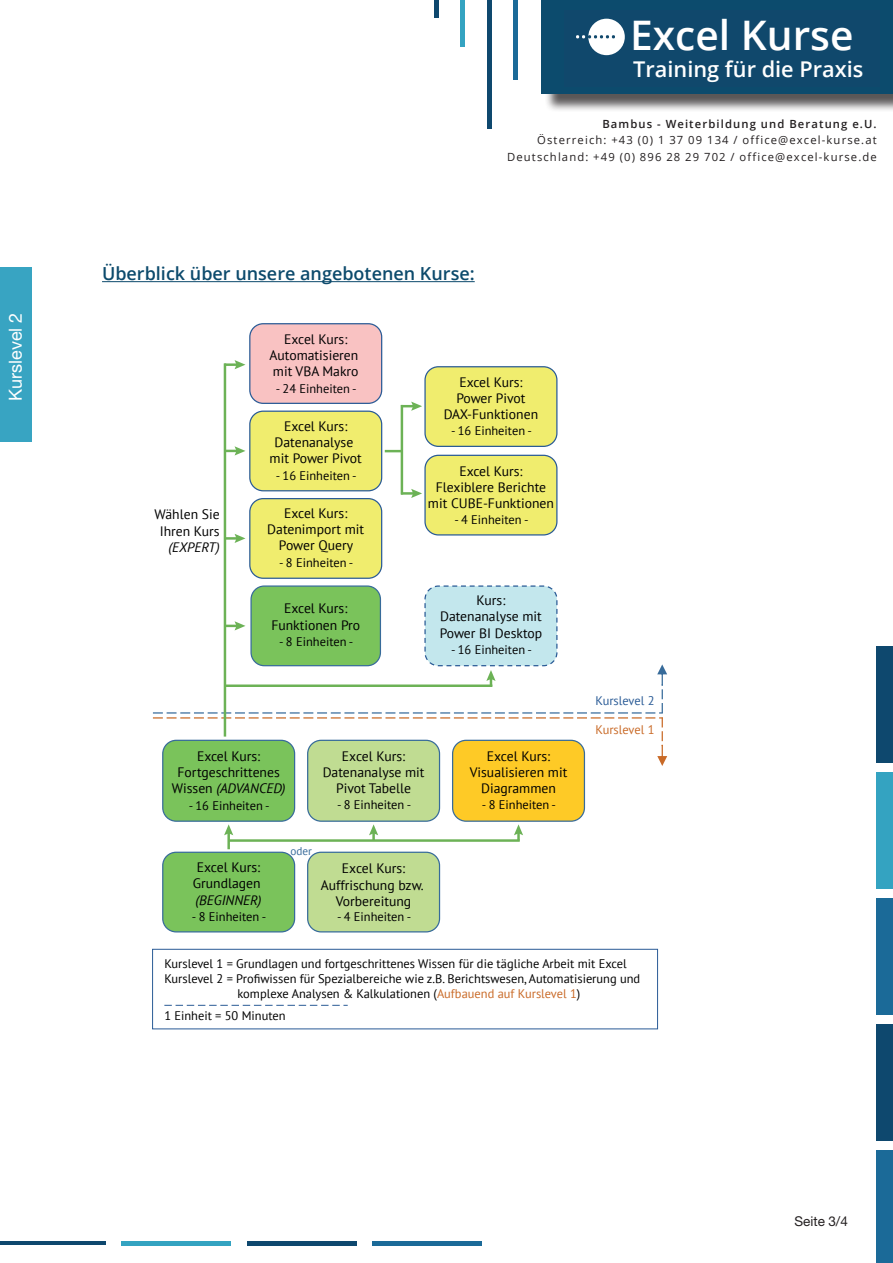
<style>
.page{position:relative;width:893px;height:1263px;background:#fff}
.page>*{position:absolute;margin:0;border:0;box-sizing:border-box;transform-origin:0 0}
.t1{font:600 40.8px "Open Sans";color:#fff}
.t2{font:600 21.75px "Open Sans";color:#fff}
.t3{font:600 18px "Open Sans";color:#0c4a6c}
.t4{font:18px "Helvetica Neue LT Std";color:#fff}
.t5{font:13.65px/16.2px "PT Sans";color:#000001;text-align:center}
.t6{font:italic 13.65px "PT Sans";color:#000001}
.t7{font:13.5px "Helvetica Neue LT Std";color:#231f20}
.t8{font:12.45px "PT Sans";color:#000001}
.t9{font:12.45px "PT Sans";color:#2a5b96}
.t10{font:12.45px "PT Sans";color:#c96a27}
.t11{font:11.25px/16.5px "Open Sans";letter-spacing:.1em;color:#231f20;text-align:right}
.t12{font:600 11.25px "Open Sans";letter-spacing:.1em;color:#231f20}
.t13{font:11.25px "PT Sans";color:#376b9a}
.s1{font-style:italic}
.s2{color:#c96a27}
</style>
<div class="page">
<div style="left:877px;top:772px;width:16px;height:117px;background:#34a3c1"></div>
<div style="left:877px;top:646px;width:16px;height:117px;background:#0e486e"></div>
<div style="left:877px;top:898px;width:16px;height:117px;background:#1b6a98"></div>
<div style="left:877px;top:1024px;width:16px;height:117px;background:#0e486e"></div>
<hr style="left:0;top:1241px;width:105px;height:4px;background:#0e486e">
<hr style="left:122px;top:1241px;width:109px;height:4px;background:#34a3c1">
<hr style="left:247px;top:1241px;width:109px;height:4px;background:#0e486e">
<hr style="left:372px;top:1241px;width:110px;height:4px;background:#1b6a98">
<div style="left:877px;top:1150px;width:16px;height:113px;background:#1b6a98"></div>
<div style="left:434px;top:0;width:5px;height:17px;background:#0e486e"></div>
<hr style="left:461px;top:0;width:4px;height:47px;background:#34a3c1">
<hr style="left:487px;top:0;width:4px;height:129px;background:#0e486e">
<hr style="left:513px;top:0;width:4px;height:79px;background:#1b6a98">
<div style="left:544px;top:0;width:349px;height:113px;background:#231f20;opacity:.75"></div>
<div style="left:542px;top:0;width:351px;height:94px;background:#0c4b6d"></div>
<div style="left:564px;top:10px;width:316px;height:77px;background:#10486c"></div>
<div style="left:588px;top:19px;width:37px;height:36px;background:#fff;border-radius:50%"></div>
<svg style="left:576px;top:35px;width:39px;height:3px"></svg>
<div style="left:0;top:266px;width:31px;height:175px;background:#38a4c2"></div>
<hr style="left:102px;top:281px;width:373px;height:1px;background:#0c4a6c">
<div style="left:251px;top:586px;width:129px;height:80px;background:#7ac35b;border-radius:13px"></div>
<div style="left:250px;top:585px;width:131px;height:81px;border:1px solid #376b9a;border-radius:13px"></div>
<div style="left:425px;top:455px;width:132px;height:80px;background:#f0ed6e;border-radius:13px"></div>
<div style="left:424px;top:455px;width:133px;height:80px;border:1px solid #2a5b96;border-radius:13px"></div>
<div style="left:425px;top:367px;width:132px;height:79px;background:#f0ed6e;border-radius:13px"></div>
<div style="left:424px;top:366px;width:133px;height:81px;border:1px solid #2a5b96;border-radius:13px"></div>
<div style="left:250px;top:324px;width:132px;height:79px;background:#f9c2c2;border-radius:13px"></div>
<div style="left:249px;top:323px;width:133px;height:81px;border:1px solid #2a5b96;border-radius:13px"></div>
<div style="left:250px;top:499px;width:132px;height:79px;background:#f0ed6e;border-radius:13px"></div>
<div style="left:249px;top:498px;width:133px;height:81px;border:1px solid #2a5b96;border-radius:13px"></div>
<div style="left:250px;top:411px;width:132px;height:80px;background:#f0ed6e;border-radius:13px"></div>
<div style="left:249px;top:411px;width:133px;height:80px;border:1px solid #2a5b96;border-radius:13px"></div>
<div style="left:425px;top:586px;width:132px;height:80px;background:#c3e7ed;border-radius:13px"></div>
<div style="left:424px;top:585px;width:133px;height:81px;border:1px dashed #2a5b96;border-radius:13px"></div>
<div style="left:163px;top:740px;width:132px;height:81px;background:#7ac35b;border-radius:13px"></div>
<div style="left:162px;top:740px;width:133px;height:82px;border:1px solid #376b9a;border-radius:13px"></div>
<div style="left:163px;top:852px;width:132px;height:80px;background:#7ac35b;border-radius:13px"></div>
<div style="left:162px;top:852px;width:133px;height:80px;border:1px solid #376b9a;border-radius:13px"></div>
<div style="left:152px;top:949px;width:506px;height:80px;border:1px solid #2a5b96"></div>
<svg style="left:164px;top:1005px;width:184px;height:1px"></svg>
<div style="left:308px;top:852px;width:131px;height:80px;background:#c0dc92;border-radius:13px"></div>
<div style="left:307px;top:852px;width:133px;height:80px;border:1px solid #376b9a;border-radius:13px"></div>
<hr style="left:227px;top:832px;width:3px;height:17px;background:#6cb256">
<svg style="left:224px;top:824px;width:9px;height:11px"></svg>
<div style="left:308px;top:740px;width:131px;height:81px;background:#c0dc92;border-radius:13px"></div>
<div style="left:307px;top:740px;width:133px;height:82px;border:1px solid #376b9a;border-radius:13px"></div>
<svg style="left:369px;top:824px;width:9px;height:15px"></svg>
<hr style="left:228px;top:839px;width:292px;height:3px;background:#6cb256">
<hr style="left:224px;top:363px;width:2px;height:374px;background:#6cb256">
<svg style="left:226px;top:621px;width:19px;height:9px"></svg>
<hr style="left:224px;top:537px;width:14px;height:3px;background:#6cb256">
<svg style="left:235px;top:534px;width:10px;height:9px"></svg>
<svg style="left:226px;top:446px;width:19px;height:9px"></svg>
<hr style="left:224px;top:363px;width:14px;height:3px;background:#6cb256">
<svg style="left:235px;top:360px;width:10px;height:9px"></svg>
<hr style="left:401px;top:405px;width:2px;height:89px;background:#6cb256">
<hr style="left:401px;top:492px;width:14px;height:3px;background:#6cb256">
<svg style="left:411px;top:489px;width:11px;height:9px"></svg>
<svg style="left:401px;top:402px;width:21px;height:9px"></svg>
<svg style="left:385px;top:450px;width:16px;height:2px"></svg>
<div style="left:453px;top:740px;width:131px;height:81px;background:#feca26;border-radius:13px"></div>
<div style="left:452px;top:740px;width:133px;height:82px;border:1px solid #376b9a;border-radius:13px"></div>
<svg style="left:514px;top:824px;width:9px;height:16px"></svg>
<svg style="left:153px;top:664px;width:514px;height:102px"></svg>
<h3 class="t4" style="left:5px;top:401px;width:89px;rotate:-90deg">Kurslevel 2</h3>
<h1 class="t1" style="left:630px;top:7px;width:225px">Excel Kurse</h1>
<h2 class="t2" style="left:633px;top:54px;width:232px">Training für die Praxis</h2>
<p class="t12" style="left:602px;top:116px;width:276px">Bambus - Weiterbildung und Beratung e.U.</p>
<p class="t11" style="left:507px;top:132px;width:371px">Österreich: +43 (0) 1 37 09 134 / office@excel-kurse.at<br>Deutschland: +49 (0) 896 28 29 702 / office@excel-kurse.de</p>
<h3 class="t3" style="left:102px;top:261px;width:374px">Überblick über unsere angebotenen Kurse:</h3>
<p class="t5" style="left:155px;top:506px;width:67px">Wählen Sie<br>Ihren Kurs</p>
<p class="t6" style="left:169px;top:539px;width:53px">(EXPERT)</p>
<p class="t5" style="left:269px;top:331px;width:91px">Excel Kurs:<br>Automatisieren mit VBA Makro</p>
<p class="t8" style="left:276px;top:380px;width:82px">- 24 Einheiten -</p>
<p class="t5" style="left:270px;top:418px;width:94px">Excel Kurs:<br>Datenanalyse mit Power Pivot</p>
<p class="t8" style="left:276px;top:467px;width:82px">- 16 Einheiten -</p>
<p class="t5" style="left:267px;top:505px;width:98px">Excel Kurs:<br>Datenimport mit<br>Power Query</p>
<p class="t8" style="left:279px;top:554px;width:76px">- 8 Einheiten -</p>
<p class="t5" style="left:271px;top:600px;width:90px">Excel Kurs:<br>Funktionen Pro</p>
<p class="t8" style="left:279px;top:633px;width:76px">- 8 Einheiten -</p>
<p class="t5" style="left:444px;top:374px;width:96px">Excel Kurs:<br>Power Pivot<br>DAX-Funktionen</p>
<p class="t8" style="left:451px;top:423px;width:82px">- 16 Einheiten -</p>
<p class="t5" style="left:428px;top:462px;width:128px">Excel Kurs:<br>Flexiblere Berichte mit CUBE-Funktionen</p>
<p class="t8" style="left:454px;top:512px;width:76px">- 4 Einheiten -</p>
<p class="t5" style="left:440px;top:592px;width:104px">Kurs:<br>Datenanalyse mit<br>Power BI Desktop</p>
<p class="t8" style="left:451px;top:641px;width:82px">- 16 Einheiten -</p>
<p class="t5" style="left:172px;top:747px;width:115px">Excel Kurs:<br>Fortgeschrittenes<br>Wissen <span class="s1">(ADVANCED)</span></p>
<p class="t8" style="left:189px;top:797px;width:82px">- 16 Einheiten -</p>
<p class="t5" style="left:323px;top:747px;width:103px">Excel Kurs:<br>Datenanalyse mit<br>Pivot Tabelle</p>
<p class="t8" style="left:337px;top:797px;width:76px">- 8 Einheiten -</p>
<p class="t13" style="left:290px;top:843px;width:23px">oder</p>
<p class="t5" style="left:470px;top:747px;width:99px">Excel Kurs:<br>Visualisieren mit<br>Diagrammen</p>
<p class="t8" style="left:482px;top:797px;width:76px">- 8 Einheiten -</p>
<p class="t9" style="left:595px;top:692px;width:60px">Kurslevel 2</p>
<p class="t10" style="left:595px;top:721px;width:60px">Kurslevel 1</p>
<p class="t5" style="left:193px;top:859px;width:69px">Excel Kurs:<br>Grundlagen</p>
<p class="t6" style="left:196px;top:891px;width:67px">(BEGINNER)</p>
<p class="t8" style="left:192px;top:908px;width:76px">- 8 Einheiten -</p>
<p class="t8" style="left:164px;top:955px;width:464px">Kurslevel 1 = Grundlagen und fortgeschrittenes Wissen für die tägliche Arbeit mit Excel</p>
<p class="t8" style="left:164px;top:970px;width:477px">Kurslevel 2 = Profiwissen für Spezialbereiche wie z.B. Berichtswesen, Automatisierung und</p>
<p class="t8" style="left:237px;top:985px;width:344px">komplexe Analysen &amp; Kalkulationen (<span class="s2">Aufbauend auf Kurslevel 1</span>)</p>
<p class="t8" style="left:164px;top:1007px;width:123px">1 Einheit = 50 Minuten</p>
<p class="t5" style="left:321px;top:860px;width:105px">Excel Kurs:<br>Auffrischung bzw.<br>Vorbereitung</p>
<p class="t8" style="left:337px;top:908px;width:76px">- 4 Einheiten -</p>
<p class="t7" style="left:794px;top:1213px;width:55px">Seite 3/4</p>
</div>
